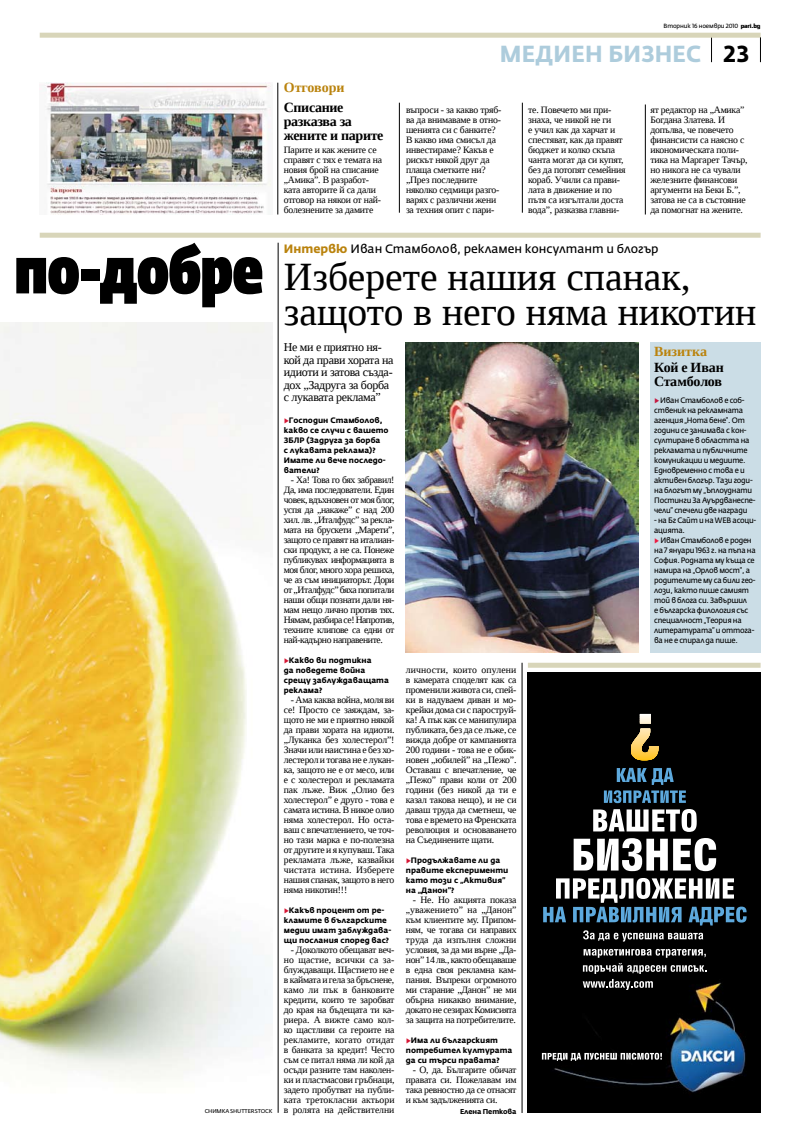
<style>
.page{position:relative;width:789px;height:1134px;background:#fff}
.page>*{position:absolute;margin:0;border:0;box-sizing:border-box;transform-origin:0 0}
.t1{font:65px "Fedra Sans Dis Pro Heavy Cond";letter-spacing:-.01em;color:#000}
.t2{font:40px/35px "Liberation Serif";color:#000}
.t3{font:700 23px "Fedra Sans Alt Pro";color:#adccdc;scale:.96 1}
.t4{font:700 14px/14px "Liberation Serif";letter-spacing:-.025em;color:#000}
.t5{font:700 14px/16px "Liberation Serif";color:#000}
.t6{font:700 14px "Liberation Serif";color:#ba830d}
.t7{font:12px/12.5px "Liberation Serif";letter-spacing:-.025em;color:#000}
.t8{font:12px "Fedra Sans Alt Pro";color:#000}
.t9{font:9.7px/10px "Liberation Serif";letter-spacing:-.02em;color:#000;text-align:justify}
.t10{font:7.8px/10px "Fedra Sans Alt Pro";letter-spacing:-.03em;color:#000;scale:.95 1}
.t11{font:700 7.8px/10px "Fedra Sans Alt Pro";color:#000}
.t12{font:700 7px "Fedra Sans Alt Pro";letter-spacing:-.02em;color:#000}
.t13{font:6px "Fedra Sans Alt Pro";letter-spacing:-.02em;color:#000}
.t14{font:5.5px "Fedra Sans Alt Pro";letter-spacing:-.02em;color:#000}
.s1{font-family:"District";font-weight:500}
.s2{color:#000}
.s3{font-weight:700;color:#ba830d}
.s4{color:#d71635}
.s5{color:#ba830d}
.s6{color:#c51941}
.s7{font-weight:700;color:#ed1941}
</style>
<div class="page">
<div style="left:40px;top:33px;width:720px;height:5px;background:#d8d5b9"></div>
<hr style="left:278px;top:243px;width:1px;height:870px;background:#000">
<div style="left:527px;top:663px;width:233px;height:5px;background:#d8d5b9"></div>
<hr style="left:521px;top:663px;width:1px;height:450px;background:#000">
<div style="left:40px;top:233px;width:720px;height:5px;background:#d8d5b9"></div>
<hr style="left:277px;top:83px;width:1px;height:131px;background:#000">
<hr style="left:522px;top:103px;width:1px;height:110px;background:#000">
<hr style="left:644px;top:104px;width:1px;height:110px;background:#000">
<img style="left:527px;top:673px;width:233px;height:440px">
<svg style="left:603px;top:768px;width:82px;height:35px;background:#234053"></svg>
<svg style="left:592px;top:809px;width:104px;height:23px"></svg>
<svg style="left:573px;top:838px;width:142px;height:33px"></svg>
<svg style="left:630px;top:714px;width:28px;height:47px"></svg>
<svg style="left:542px;top:878px;width:204px;height:63px"></svg>
<svg style="left:582px;top:949px;width:124px;height:41px;background:#393939"></svg>
<svg style="left:541px;top:1053px;width:120px;height:8px"></svg>
<img style="left:405px;top:343px;width:232px;height:310px">
<img style="left:0;top:323px;width:272px;height:756px">
<hr style="left:399px;top:103px;width:1px;height:110px;background:#000">
<div style="left:649px;top:343px;width:111px;height:310px;background:#cbdde6"></div>
<img style="left:40px;top:83px;width:231px;height:131px">
<p class="t1" style="left:14px;top:216px;width:250px">по-добре</p>
<p class="t14" style="left:204px;top:1107px;width:69px">СНИМКА SHUTTERSTOCK</p>
<p class="t13" style="left:663px;top:22px;width:98px">ВТОРНИК 16 НОЕМВРИ 2010 <span class="s1">pari.bg</span></p>
<p class="t6" style="left:283px;top:78px;width:62px">Отговори</p>
<p class="t4" style="left:283px;top:100px;width:101px">Списание разказва за жените и парите</p>
<p class="t9" style="left:283px;top:144px;width:100px;text-align:left">Парите и как жените се справят с тях е темата на новия брой на списание „Амика”. В разработ&shy;ката авторите й са дали отговор на някои от най&shy;болезнените за дамите</p>
<p class="t3" style="left:499px;top:40px;width:261px">медиен бизнес <span class="s2">23</span></p>
<p class="t9" style="left:406px;top:104px;width:97px;text-align:left">въпроси - за какво тряб&shy;ва да внимаваме в отно&shy;шенията си с банките?<br>В какво има смисъл да инвестираме? Какъв е рискът някой друг да плаща сметките ни? „През последните няколко седмици разго&shy;варях с различни жени за техния опит с пари-</p>
<p class="t9" style="left:528px;top:104px;width:99px;text-align:left">те. Повечето ми при&shy;знаха, че никой не ги<br>е учил как да харчат и спестяват, как да правят бюджет и колко скъпа чанта могат да си купят, без да потопят семейния кораб. Учили са прави&shy;лата в движение и по пътя са изгълтали доста вода”, разказва главни-</p>
<p class="t9" style="left:650px;top:104px;width:99px;text-align:left">ят редактор на „Aмика”<br>Богдана Златева. И допълва, че повечето финансисти са наясно с икономическата поли&shy;тика на Маргарет Тачър, но никога не са чували железните финансови аргументи на Беки Б.”, затова не са в състояние да помогнат на жените.</p>
<p class="t8" style="left:283px;top:241px;width:376px"><span class="s3">И нтервю</span> И ВАН СТАМБОЛОВ, РЕКЛАМЕН КОНСУЛТАНТ И БЛОГЪР</p>
<p class="t2" style="left:283px;top:259px;width:474px">Изберете нашия спанак, защото в него няма никотин</p>
<p class="t7" style="left:283px;top:341px;width:111px">Не ми е приятно ня&shy;кой да прави хората на идиоти и затова създа&shy;дох „Задруга за борба с лукавата реклама”</p>
<p class="t11" style="left:283px;top:415px;width:106px"><span class="s4">▶</span>Господин Стамболов, какво се случи с вашето<br>ЗБЛР (Задруга за борба<br>с лукавата реклама)?<br>И мате ли вече последо&shy;ватели?</p>
<p class="t9" style="left:283px;top:474px;width:112px;text-indent:7px">- Ха! Това го бях забравил!<br>Да, има последователи. Един човек, вдъхновен от моя блог, успя да „накаже” с над 200 хил. лв. „Италфудс” за рекла&shy;мата на брускети „Марети”, защото се правят на италиан&shy;ски продукт, а не са. Понеже публикувах информацията в моя блог, много хора решиха, че аз съм инициаторът. Дори от „Италфудс” бяха попитали наши общи познати дали ня&shy;мам нещо лично против тях.<br>Нямам, разбира се! Напротив, техните клипове са едни от най-кадърно направените.</p>
<p class="t11" style="left:283px;top:655px;width:107px"><span class="s4">▶</span>Какво ви подтикна<br>да поведете война срещу заблуждаващата реклама?</p>
<p class="t9" style="left:283px;top:694px;width:112px;text-indent:7px">- Ама каква война, моля ви се! Просто се заяждам, за&shy;щото не ми е приятно някой да прави хората на идиоти. „Луканка без холестерол”!<br>Значи или наистина е без хо&shy;лестерол и тогава не е лукан&shy;ка, защото не е от месо, или е с холестерол и рекламата пак лъже. Виж „Олио без холестерол” е друго - това е самата истина. В никое олио няма холестерол. Но оста&shy;ваш с впечатлението, че точ&shy;но тази марка е по-полезна от другите и я купуваш. Така рекламата лъже, казвайки чистата истина. Изберете нашия спанак, защото в него няма никотин!!!</p>
<p class="t11" style="left:283px;top:905px;width:109px"><span class="s4">▶</span>Какъв процент от ре&shy;кламите в българските медии имат заблуждава&shy;щи послания според вас?</p>
<p class="t9" style="left:283px;top:944px;width:112px;text-indent:7px">- Доколкото обещават веч&shy;но щастие, всички са за&shy;блуждаващи. Щастието не е в каймата и гела за бръснене, камо ли пък в банковите кредити, които те заробват до края на бъдещата ти ка&shy;риера. А вижте само кол&shy;ко щастливи са героите на рекламите, когато отидат в банката за кредит! Често съм се питал няма ли кой да осъди разните там наколен&shy;ки и пластмасови гръбнаци, задето пробутват на публи&shy;ката третокласни актьори в ролята на действителни</p>
<p class="t9" style="left:405px;top:664px;width:112px">личности, които опулени в камерата споделят как са променили живота си, спей&shy;ки в надуваем диван и мо&shy;крейки дома си с пароструй&shy;ка! А пък как се манипулира публиката, без да се лъже, се вижда добре от кампанията 200 години - това не е обик&shy;новен „юбилей” на „Пежо”.<br>Оставаш с впечатление, че „Пежо” прави коли от 200 години (без никой да ти е казал такова нещо), и не си даваш труда да сметнеш, че това е времето на Френската революция и основаването на Съединените щати.</p>
<p class="t11" style="left:405px;top:855px;width:104px"><span class="s4">▶</span>Продължавате ли да правите експерименти като този с „Активия” на „Данон”?</p>
<p class="t9" style="left:405px;top:894px;width:112px;text-indent:7px">- Не. Но акцията показа „уважението” на „Данон” към клиентите му. Припом&shy;ням, че тогава си направих труда да изпълня сложни условия, за да ми върне „Да&shy;нон” 14 лв., както обещаваше в една своя рекламна кам&shy;пания. Въпреки огромното ми старание „Данон” не ми обърна никакво внимание, докато не сезирах Комисията за защита на потребителите.</p>
<p class="t11" style="left:405px;top:1035px;width:108px"><span class="s4">▶</span>И ма ли българският потребител културата да си търси правата?</p>
<p class="t9" style="left:405px;top:1064px;width:112px;text-indent:7px">- О, да. Българите обичат правата си. Пожелавам им така ревностно да се отнасят и към задълженията си.</p>
<p class="t12" style="left:460px;top:1107px;width:58px">Елена Петкова</p>
<p class="t5" style="left:653px;top:343px;width:71px"><span class="s5">Визитка<br></span>Кой е Иван</p>
<p class="t4" style="left:653px;top:374px;width:69px">Стамболов</p>
<p class="t10" style="left:653px;top:395px;width:108px"><span class="s6">▶</span>И ВАН СТАМБОЛОВ Е СОБ-<br>СТВЕНИК НА РЕКЛАМНАТА<br>АГЕНЦИЯ „НОТА БЕНЕ”. ОТ<br>ГОДИНИ СЕ ЗАНИМАВА С КОН-<br>СУЛТИРАНЕ В ОБЛАСТТА НА<br>РЕКЛАМАТА И ПУБЛИЧНИТЕ<br>КОМУНИКАЦИИ И МЕДИИТЕ.<br>ЕДНОВРЕМЕННО С ТОВА Е И<br>АКТИВЕН БЛОГЪР. ТАЗИ ГОДИ-<br>НА БЛОГЪТ МУ „ЪПЛОУДНАТИ<br>ПОСТИНГИ ЗА АУЪРДВАНЕСПЕ-<br>ЧЕЛИ” СПЕЧЕЛИ ДВЕ НАГРАДИ</p>
<p class="t10" style="left:653px;top:515px;width:109px">- НА БГ САЙТ И НА WEB АСОЦИ-<br>АЦИЯТА.<br><span class="s7">▶</span> И ВАН СТАМБОЛОВ Е РОДЕН<br>НА 7 ЯНУАРИ 1963 Г. НА ПЪПА НА<br>СОФИЯ. РОДНАТА МУ КЪЩА СЕ<br>НАМИРА НА „ОРЛОВ МОСТ”, А<br>РОДИТЕЛИТЕ МУ СА БИЛИ ГЕО-<br>ЛОЗИ, КАКТО ПИШЕ САМИЯТ<br>ТОЙ В БЛОГА СИ. ЗАВЪРШИЛ<br>Е БЪЛГАРСКА ФИЛОЛОГИЯ СЪС<br>СПЕЦИАЛНОСТ „ТЕОРИЯ НА<br>ЛИТЕРАТУРАТА” И ОТТОГА-<br>ВА НЕ Е СПИРАЛ ДА ПИШЕ.</p>
</div>
